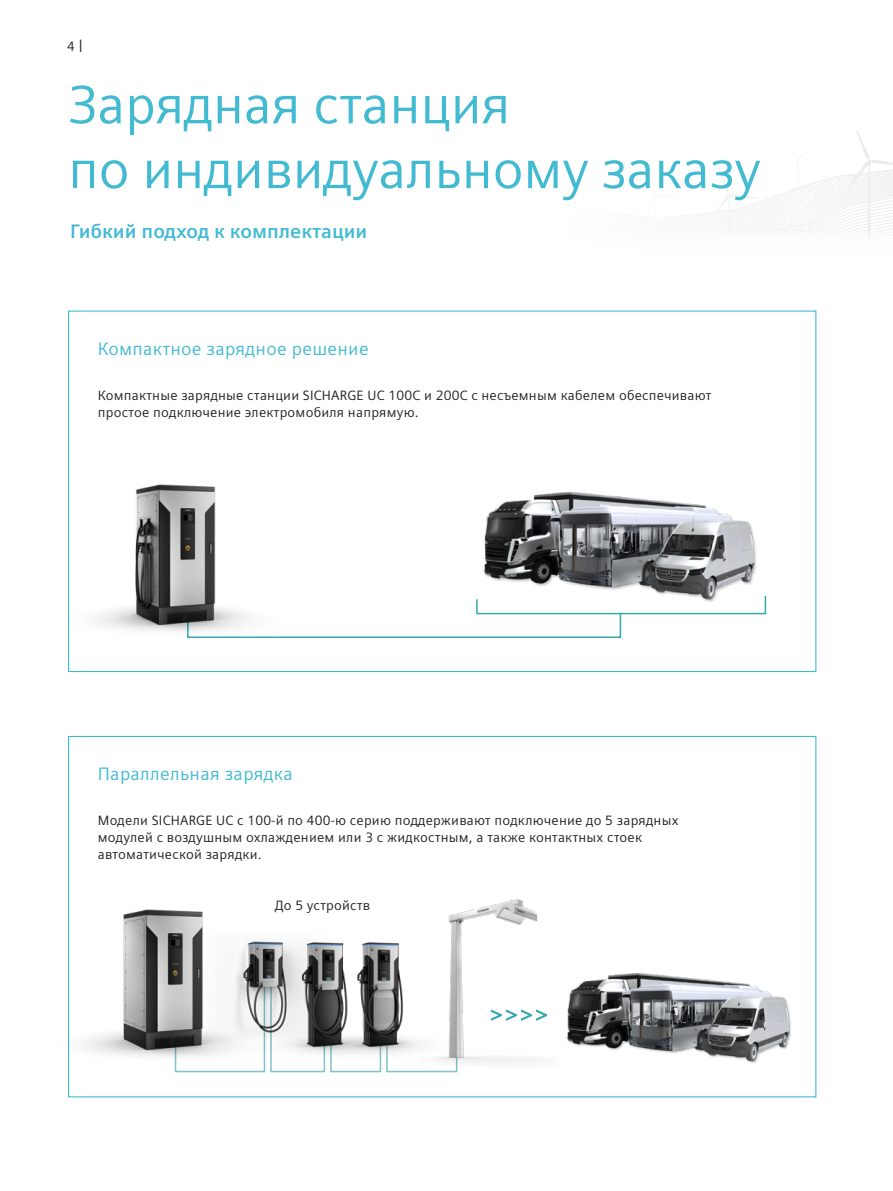
<style>
.page{position:relative;width:893px;height:1191px;background:#fff}
.page>*{position:absolute;margin:0;border:0;box-sizing:border-box;transform-origin:0 0}
._01__Headline_36pt_A{font:54px/64.8px "Siemens Sans Global";letter-spacing:-.01em;color:#41bad2}
._04__Subhead_15pt_Ac{font:700 19.5px "Siemens Sans Global";color:#41bad2}
._04__Subhead_12p5_Bl{font:18px "Siemens Sans Global";letter-spacing:.015em;color:#41bad2}
._04__Subhead_12p5_Bl-2{font:13.5px/17px "Siemens Sans Global";letter-spacing:.015em;color:#231f20}
._05__Bodytext_9pt_ro{font:13.5px "Siemens Sans Global";letter-spacing:.015em;color:#231f20}
</style>
<div class="page">
<svg style="left:712px;top:130px;width:181px;height:100px"></svg>
<svg style="left:283px;top:636px;width:163px;height:2px"></svg>
<svg style="left:174px;top:1063px;width:92px;height:10px"></svg>
<div style="left:270px;top:984px;width:55px;height:88px;border:2px solid #81c2c6"></div>
<div style="left:330px;top:984px;width:51px;height:88px;border:2px solid #81c2c6"></div>
<img style="left:68px;top:485px;width:215px;height:153px">
<img style="left:270px;top:941px;width:140px;height:116px">
<img style="left:68px;top:910px;width:202px;height:153px">
<img style="left:410px;top:899px;width:127px;height:174px">
<img style="left:446px;top:492px;width:331px;height:181px">
<img style="left:537px;top:914px;width:271px;height:184px">
<p class="_04__Subhead_12p5_Bl-2" style="left:67px;top:37px;width:17px">4 |</p>
<p class="_01__Headline_36pt_A" style="left:68px;top:74px;width:695px">Зарядная станция<br>по индивидуальному заказу</p>
<p class="_04__Subhead_15pt_Ac" style="left:70px;top:220px;width:299px">Гибкий подход к комплектации</p>
<p class="_04__Subhead_12p5_Bl" style="left:98px;top:335px;width:272px">Компактное зарядное решение</p>
<p class="_04__Subhead_12p5_Bl-2" style="left:98px;top:387px;width:615px">Компактные зарядные станции SICHARGE UC 100C и 200C с несъемным кабелем обеспечивают простое подключение электромобиля напрямую.</p>
<p class="_04__Subhead_12p5_Bl" style="left:98px;top:761px;width:197px">Параллельная зарядка</p>
<p class="_04__Subhead_12p5_Bl-2" style="left:98px;top:812px;width:582px">Модели SICHARGE UC с 100-й по 400-ю серию поддерживают подключение до 5 зарядных модулей с воздушным охлаждением или 3 с жидкостным, а также контактных стоек автоматической зарядки.</p>
<p class="_05__Bodytext_9pt_ro" style="left:275px;top:895px;width:97px">До 5 устройств</p>
</div>
